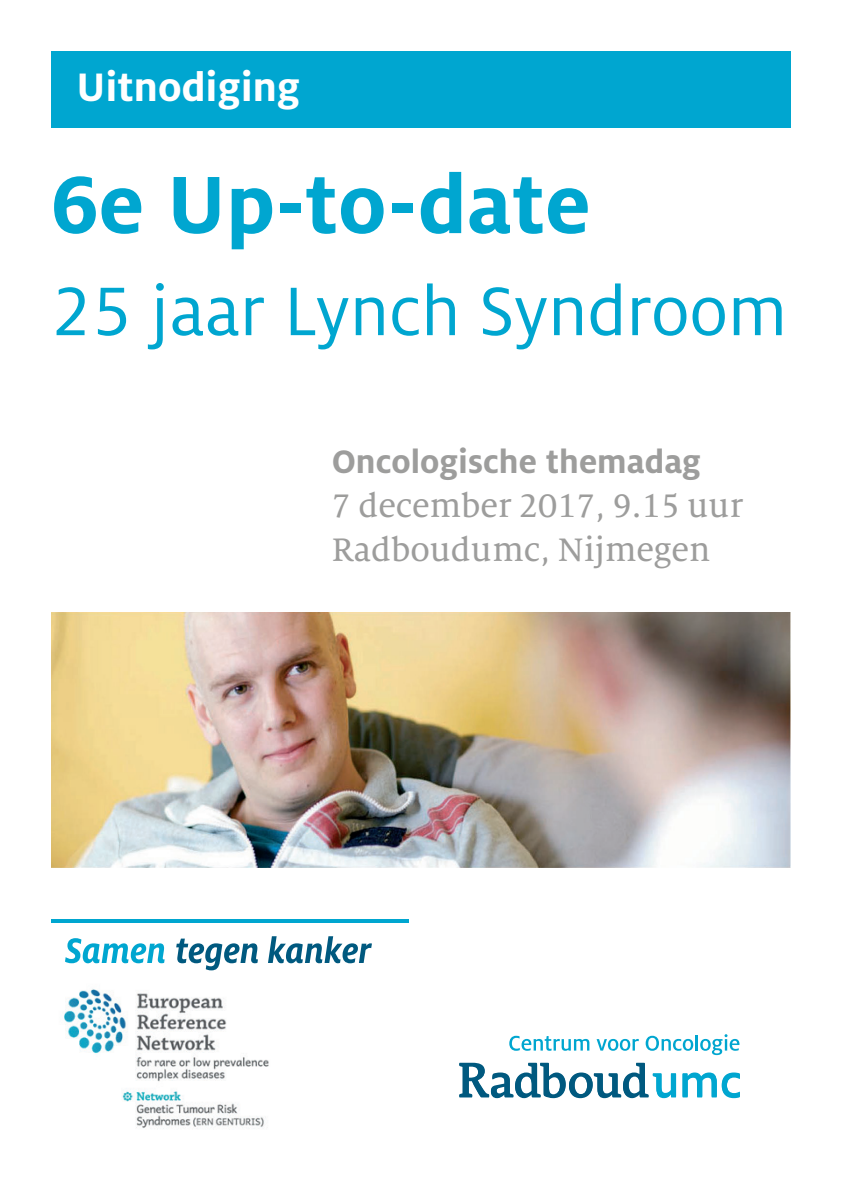
<style>
.page{position:relative;width:842px;height:1191px;background:#fff}
.page>*{position:absolute;margin:0;border:0;box-sizing:border-box;transform-origin:0 0}
.t1{font:700 90px "Milo OT";color:#00a6d0}
.t2{font:76px "Milo OT";color:#00a6d0}
.t3{font:700 44px "Milo OT";color:#fff}
.t4{font:36px/44px "Milo Serif OT Text";color:#9d9d9c}
.t5{font:700 36px "Milo OT";color:#9d9d9c}
</style>
<div class="page">
<svg style="left:459px;top:1062px;width:281px;height:36px"></svg>
<svg style="left:509px;top:1035px;width:80px;height:15px"></svg>
<svg style="left:597px;top:1039px;width:42px;height:11px"></svg>
<svg style="left:646px;top:1035px;width:47px;height:15px"></svg>
<hr style="left:695px;top:1034px;width:3px;height:16px;background:#00a6d0">
<svg style="left:700px;top:1034px;width:39px;height:21px"></svg>
<div style="left:51px;top:51px;width:740px;height:77px;background:#00a6d0"></div>
<svg style="left:65px;top:938px;width:100px;height:25px"></svg>
<svg style="left:176px;top:938px;width:82px;height:32px"></svg>
<svg style="left:268px;top:936px;width:104px;height:27px"></svg>
<svg style="left:51px;top:919px;width:357px;height:3px"></svg>
<img style="left:64px;top:988px;width:205px;height:142px">
<img style="left:51px;top:612px;width:740px;height:255px">
<p class="t3" style="left:77px;top:62px;width:225px">Uitnodiging</p>
<h1 class="t1" style="left:51px;top:154px;width:541px">6e Up-to-date</h1>
<h2 class="t2" style="left:51px;top:270px;width:738px">25 jaar Lynch Syndroom</h2>
<p class="t5" style="left:332px;top:442px;width:371px">Oncologische themadag</p>
<p class="t4" style="left:332px;top:485px;width:413px">7 december 2017, 9.15 uur<br>Radboudumc, Nijmegen</p>
</div>
